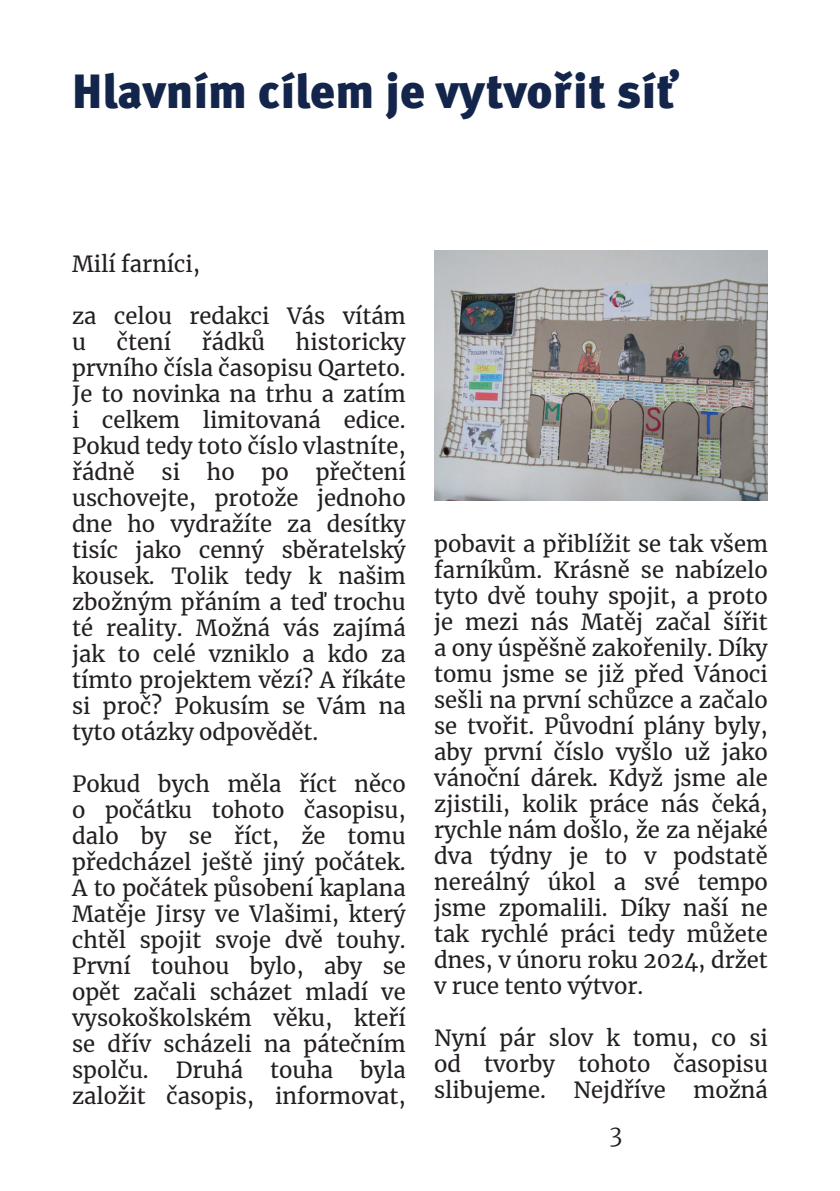
<style>
.page{position:relative;width:840px;height:1191px;background:#fff}
.page>*{position:absolute;margin:0;border:0;box-sizing:border-box;transform-origin:0 0}
.t1{font:900 48px "Meta Pro";color:#13254a}
.t2{font:300 24px "Merriweather";color:#231f20}
.t3{font:22px/26px "Merriweather";color:#231f20;text-align:justify}
</style>
<div class="page">
<img style="left:434px;top:250px;width:333px;height:250px">
<p class="t1" style="left:72px;top:61px;width:603px">Hlavním cílem je vytvořit síť</p>
<p class="t3" style="left:72px;top:250px;width:130px">Milí farníci,</p>
<p class="t3" style="left:72px;top:302px;width:335px">za celou redakci Vás vítám u</p>
<p class="t3" style="left:117px;top:328px;width:56px">čtení</p>
<p class="t3" style="left:202px;top:328px;width:65px">řádků</p>
<p class="t3" style="left:72px;top:328px;width:335px;text-indent:224px">historicky prvního čísla časopisu Qarteto.<br>Je to novinka na trhu a zatím i celkem limitovaná edice.<br>Pokud tedy toto číslo vlastníte, řádně si ho po přečtení uschovejte, protože jednoho dne ho vydražíte za desítky tisíc jako cenný sběratelský kousek. Tolik tedy k našim zbožným přáním a teď trochu té reality. Možná vás zajímá jak to celé vzniklo a kdo za tímto projektem vězí? A říkáte si proč? Pokusím se Vám na tyto otázky odpovědět.</p>
<p class="t3" style="left:72px;top:770px;width:335px">Pokud bych měla říct něco o počátku tohoto časopisu, dalo by se říct, že tomu předcházel ještě jiný počátek.<br>A to počátek působení kaplana Matěje Jirsy ve Vlašimi, který chtěl spojit svoje dvě touhy.<br>První touhou bylo, aby se opět začali scházet mladí ve vysokoškolském věku, kteří se dřív scházeli na pátečním spolču. Druhá touha byla založit časopis, informovat,</p>
<p class="t3" style="left:434px;top:530px;width:335px">pobavit a přiblížit se tak všem farníkům. Krásně se nabízelo tyto dvě touhy spojit, a proto je mezi nás Matěj začal šířit a ony úspěšně zakořenily. Díky tomu jsme se již před Vánoci sešli na první schůzce a začalo se tvořit. Původní plány byly, aby první číslo vyšlo už jako vánoční dárek. Když jsme ale zjistili, kolik práce nás čeká, rychle nám došlo, že za nějaké dva týdny je to v podstatě nereálný úkol a své tempo jsme zpomalili. Díky naší ne tak rychlé práci tedy můžete dnes, v únoru roku 2024, držet v ruce tento výtvor.</p>
<p class="t3" style="left:434px;top:1024px;width:335px">Nyní pár slov k tomu, co si od tvorby tohoto časopisu slibujeme.</p>
<p class="t3" style="left:573px;top:1076px;width:94px">Nejdříve</p>
<p class="t3" style="left:693px;top:1076px;width:76px">možná</p>
<p class="t2" style="left:608px;top:1117px;width:15px">3</p>
</div>
